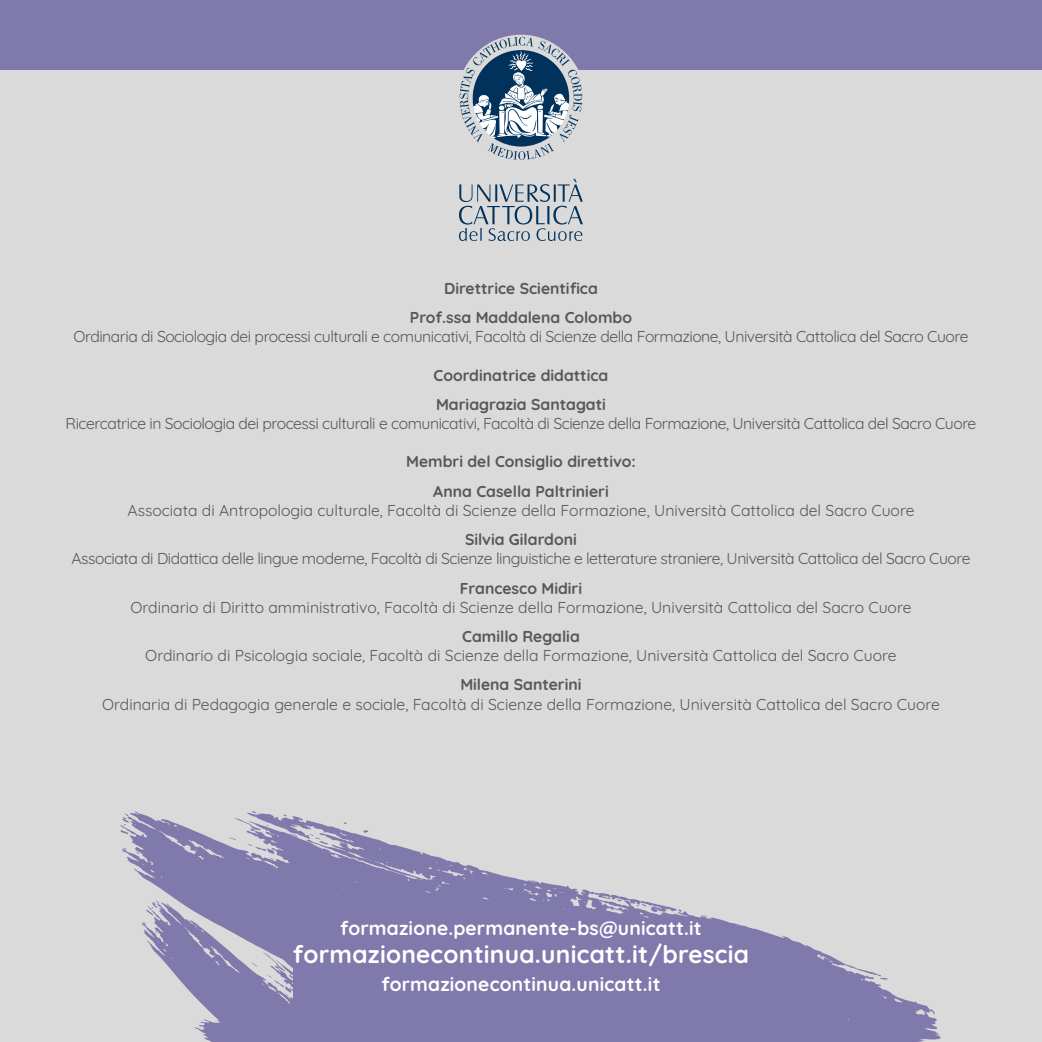
<style>
.page{position:relative;width:1042px;height:1042px;background:#dadada}
.page>*{position:absolute;margin:0;border:0;box-sizing:border-box;transform-origin:0 0}
.t1{font:700 24.5px "Quicksand";letter-spacing:.01em;color:#fff}
.t2{font:700 19.25px "Quicksand";letter-spacing:.01em;color:#fff}
.t3{font:15.75px "Quicksand";color:#575756}
.t4{font:15.75px "Quicksand";letter-spacing:-.02em;color:#575756}
.t5{font:700 15.75px/29.2px "Quicksand";color:#575756;text-align:center}
</style>
<div class="page">
<svg style="left:122px;top:811px;width:819px;height:231px"></svg>
<svg style="left:363px;top:830px;width:5px;height:3px"></svg>
<svg style="left:228px;top:837px;width:8px;height:3px"></svg>
<svg style="left:702px;top:915px;width:6px;height:2px"></svg>
<svg style="left:880px;top:977px;width:8px;height:3px"></svg>
<svg style="left:120px;top:813px;width:11px;height:21px"></svg>
<svg style="left:248px;top:844px;width:26px;height:15px"></svg>
<svg style="left:288px;top:833px;width:9px;height:4px"></svg>
<svg style="left:235px;top:811px;width:34px;height:20px"></svg>
<svg style="left:594px;top:892px;width:87px;height:20px"></svg>
<svg style="left:310px;top:834px;width:18px;height:11px"></svg>
<div style="left:0;top:0;width:1042px;height:70px;background:#8079ac"></div>
<div style="left:294px;top:935px;width:455px;height:107px;background:#8079ac"></div>
<svg style="left:459px;top:37px;width:123px;height:123px"></svg>
<svg style="left:459px;top:179px;width:124px;height:62px"></svg>
<p class="t5" style="left:410px;top:272px;width:223px">Direttrice Scientifica<br>Prof.ssa Maddalena Colombo</p>
<p class="t4" style="left:74px;top:324px;width:896px">Ordinaria di Sociologia dei processi culturali e comunicativi, Facoltà di Scienze della Formazione, Università Cattolica del Sacro Cuore</p>
<p class="t5" style="left:433px;top:359px;width:176px;text-align:left">Coordinatrice didattica<br>Mariagrazia Santagati</p>
<p class="t4" style="left:66px;top:411px;width:912px">Ricercatrice in Sociologia dei processi culturali e comunicativi, Facoltà di Scienze della Formazione, Università Cattolica del Sacro Cuore</p>
<p class="t5" style="left:406px;top:446px;width:231px">Membri del Consiglio direttivo:<br>Anna Casella Paltrinieri</p>
<p class="t3" style="left:127px;top:498px;width:788px">Associata di Antropologia culturale, Facoltà di Scienze della Formazione, Università Cattolica del Sacro Cuore</p>
<p class="t5" style="left:465px;top:523px;width:113px">Silvia Gilardoni</p>
<p class="t4" style="left:72px;top:546px;width:900px">Associata di Didattica delle lingue moderne, Facoltà di Scienze linguistiche e letterature straniere, Università Cattolica del Sacro Cuore</p>
<p class="t5" style="left:460px;top:572px;width:124px">Francesco Midiri</p>
<p class="t3" style="left:130px;top:595px;width:782px">Ordinario di Diritto amministrativo, Facoltà di Scienze della Formazione, Università Cattolica del Sacro Cuore</p>
<p class="t5" style="left:462px;top:620px;width:119px">Camillo Regalia</p>
<p class="t3" style="left:145px;top:643px;width:753px">Ordinario di Psicologia sociale, Facoltà di Scienze della Formazione, Università Cattolica del Sacro Cuore</p>
<p class="t5" style="left:460px;top:668px;width:123px">Milena Santerini</p>
<p class="t3" style="left:102px;top:692px;width:839px">Ordinaria di Pedagogia generale e sociale, Facoltà di Scienze della Formazione, Università Cattolica del Sacro Cuore</p>
<p class="t2" style="left:340px;top:913px;width:363px">formazione.permanente-bs@unicatt.it</p>
<h1 class="t1" style="left:293px;top:935px;width:458px">formazionecontinua.unicatt.it/brescia</h1>
<p class="t2" style="left:381px;top:969px;width:281px">formazionecontinua.unicatt.it</p>
</div>
